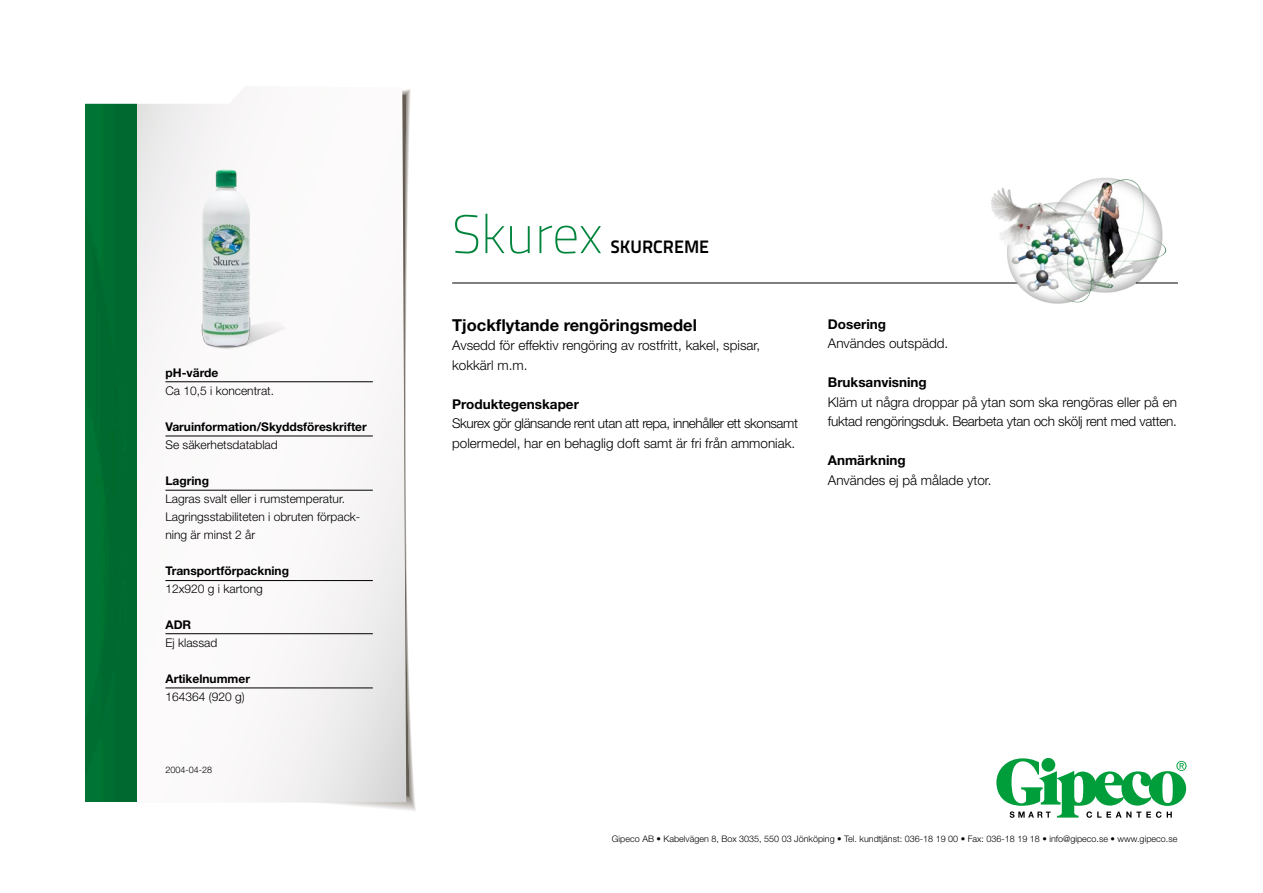
<style>
.page{position:relative;width:1263px;height:893px;background:#fff}
.page>*{position:absolute;margin:0;border:0;box-sizing:border-box;transform-origin:0 0}
.t1{font:700 54px "Titillium Text 14 L";letter-spacing:-.02em;color:#00843b}
.t2{font:18px "Titillium Text 14 L 800 wt";color:#000}
.t3{font:700 16.5px "Helvetica Neue LT Std";color:#000}
.t4{font:300 13.5px/19.5px "Helvetica Neue LT Std";letter-spacing:-.03em;color:#000}
.t5{font:300 13.5px/19.5px "Helvetica Neue LT Std";color:#000}
.t6{font:300 13.5px/19.5px "Helvetica Neue LT Std";letter-spacing:-.02em;color:#000}
.t7{font:700 13.5px "Helvetica Neue LT Std";color:#000}
.t8{font:300 12px/18px "Helvetica Neue LT Std";color:#000}
.t9{font:700 12px "Helvetica Neue LT Std";color:#000}
.t10{font:300 9px "Helvetica Neue LT Std";color:#000}
</style>
<div class="page">
<svg style="left:131px;top:90px;width:275px;height:713px"></svg>
<img style="left:85px;top:104px;width:52px;height:697px">
<hr style="left:165px;top:381px;width:208px;height:1px;background:#000">
<hr style="left:165px;top:436px;width:208px;height:1px;background:#000">
<hr style="left:165px;top:490px;width:208px;height:1px;background:#000">
<hr style="left:165px;top:580px;width:208px;height:1px;background:#000">
<hr style="left:165px;top:633px;width:208px;height:1px;background:#000">
<hr style="left:165px;top:688px;width:208px;height:1px;background:#000">
<hr style="left:452px;top:283px;width:565px;height:1px;background:#000">
<svg style="left:85px;top:90px;width:178px;height:14px"></svg>
<img style="left:152px;top:156px;width:160px;height:201px">
<img style="left:986px;top:177px;width:188px;height:127px">
<svg style="left:996px;top:758px;width:190px;height:60px"></svg>
<hr style="left:1136px;top:283px;width:42px;height:1px;background:#000">
<p class="t9" style="left:165px;top:366px;width:54px">pH-värde</p>
<p class="t8" style="left:165px;top:382px;width:110px">Ca 10,5 i koncentrat.</p>
<p class="t9" style="left:165px;top:420px;width:203px">Varuinformation/Skyddsföreskrifter</p>
<p class="t8" style="left:165px;top:436px;width:114px">Se säkerhetsdatablad</p>
<p class="t9" style="left:165px;top:474px;width:45px">Lagring</p>
<p class="t8" style="left:165px;top:490px;width:196px">Lagras svalt eller i rumstemperatur.<br>Lagringsstabiliteten i obruten förpack&shy;ning är minst 2 år</p>
<p class="t9" style="left:165px;top:564px;width:125px">Transportförpackning</p>
<p class="t8" style="left:165px;top:580px;width:99px">12x920 g i kartong</p>
<p class="t9" style="left:165px;top:618px;width:27px">ADR</p>
<p class="t8" style="left:165px;top:634px;width:53px">Ej klassad</p>
<p class="t9" style="left:165px;top:672px;width:86px">Artikelnummer</p>
<p class="t8" style="left:165px;top:688px;width:81px">164364 (920 g)</p>
<p class="t10" style="left:165px;top:764px;width:48px">2004-04-28</p>
<h1 class="t1" style="left:452px;top:202px;width:152px">Skurex</h1>
<h2 class="t2" style="left:610px;top:236px;width:100px">SKURCREME</h2>
<h3 class="t3" style="left:452px;top:315px;width:246px">Tjockflytande rengöringsmedel</h3>
<p class="t5" style="left:452px;top:335px;width:310px">Avsedd för effektiv rengöring av rostfritt, kakel, spisar, kokkärl m.m.</p>
<p class="t7" style="left:452px;top:396px;width:128px">Produktegenskaper</p>
<p class="t4" style="left:452px;top:413px;width:347px">Skurex gör glänsande rent utan att repa, innehåller ett skonsamt polermedel, har en behaglig doft samt är fri från ammoniak.</p>
<p class="t7" style="left:828px;top:315px;width:60px">Dosering</p>
<p class="t5" style="left:828px;top:333px;width:122px">Användes outspädd.</p>
<p class="t7" style="left:828px;top:374px;width:101px">Bruksanvisning</p>
<p class="t6" style="left:828px;top:392px;width:351px">Kläm ut några droppar på ytan som ska rengöras eller på en fuktad rengöringsduk. Bearbeta ytan och skölj rent med vatten.</p>
<p class="t7" style="left:828px;top:452px;width:79px">Anmärkning</p>
<p class="t5" style="left:828px;top:470px;width:165px">Användes ej på målade ytor.</p>
<p class="t10" style="left:612px;top:833px;width:567px">Gipeco AB • Kabelvägen 8, Box 3035, 550 03 Jönköping • Tel. kundtjänst: 036-18 19 00 • Fax: 036-18 19 18 • info@gipeco.se • www.gipeco.se</p>
</div>
